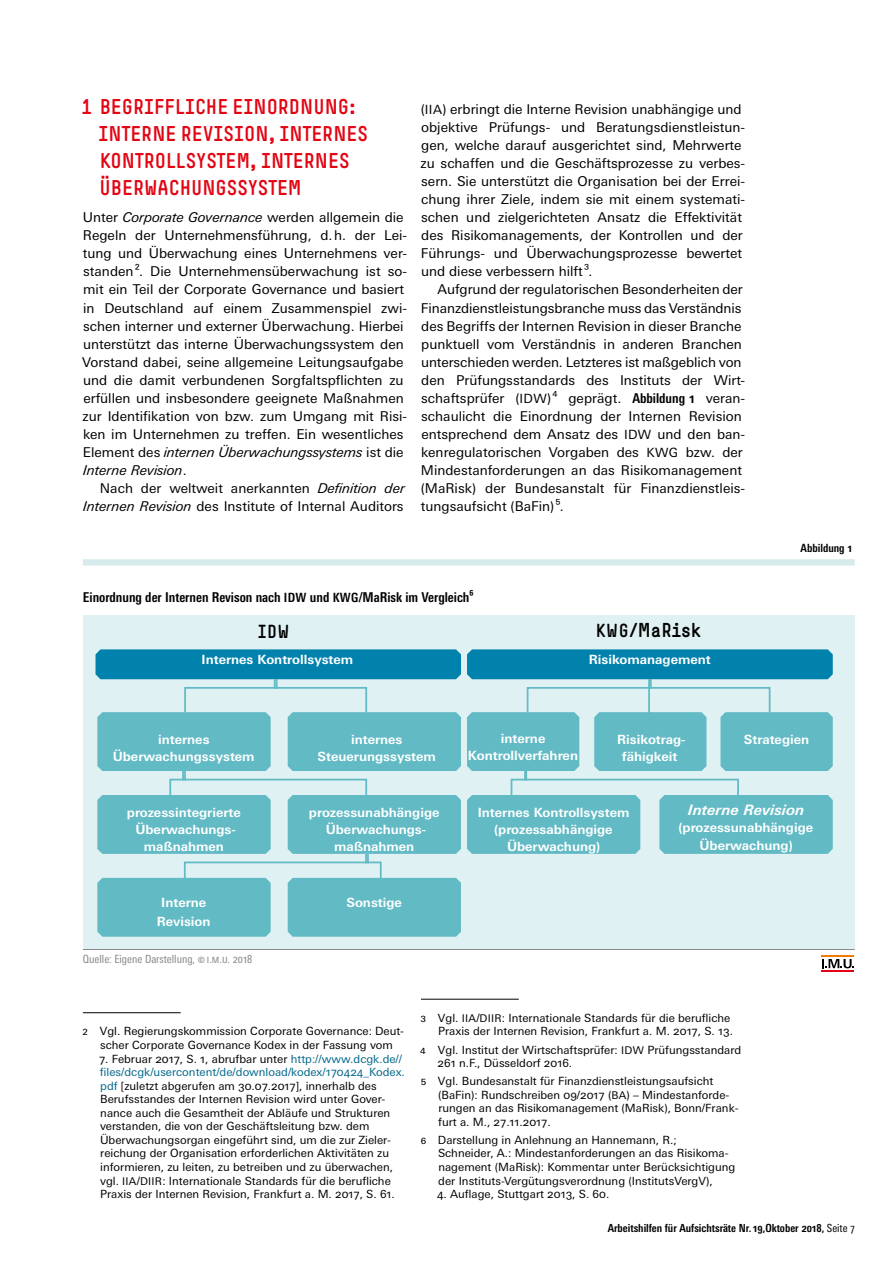
<style>
.page{position:relative;width:893px;height:1263px;background:#fff}
.page>*{position:absolute;margin:0;border:0;box-sizing:border-box;transform-origin:0 0}
.t1{font:21px/27.2px "Simple HBS";color:#e30513}
.t2{font:19.8px "Simple HBS";color:#000}
.t3{font:18.6px "Simple HBS";color:#000}
.t4{font:italic 700 14.4px "Univers Next Pro";color:#fff}
.Grundtext_o_E{font:13.5px/18px "Univers Next Pro";color:#000}
.Grundtext{font:13.5px/18px "Univers Next Pro";color:#000;text-align:right}
.Haupttitel__A{font:700 condensed 13.5px "Univers Next Pro";color:#000}
.t5{font:700 12.75px "Univers Next Pro";color:#fff}
.Fußnote{font:11.25px/13.5px "Univers Next Pro";color:#000}
.Quellangabe_mit_Li{font:condensed 11.25px "Univers Next Pro";color:#878988}
.t6{font:700 condensed 11.25px "Univers Next Pro";color:#000}
.t7{font:700 condensed 11.1px "Univers Next Pro";color:#000}
.s1{font-style:italic}
.s2{font-size:12.75px}
.s3{font-weight:700;font-stretch:condensed}
.s4{color:#fff}
.s5{font-size:18.6px}
.s6{font-weight:700;font-stretch:normal;font-size:8.55px}
.s7{color:#00678a}
.s8{font-size:10.65px}
.s9{font-weight:400}
</style>
<div class="page">
<hr style="left:83px;top:1012px;width:98px;height:1px;background:#000">
<hr style="left:421px;top:999px;width:98px;height:1px;background:#000">
<div style="left:83px;top:559px;width:772px;height:7px;background:#d7ebed"></div>
<hr style="left:83px;top:949px;width:772px;height:1px;background:#878988">
<hr style="left:821px;top:955px;width:33px;height:2px;background:#ef7c00">
<hr style="left:821px;top:970px;width:33px;height:2px;background:#e30513">
<svg style="left:822px;top:959px;width:32px;height:9px"></svg>
<div style="left:83px;top:615px;width:772px;height:334px;background:#dff1f3"></div>
<svg style="left:467px;top:649px;width:366px;height:205px"></svg>
<svg style="left:96px;top:649px;width:365px;height:288px"></svg>
<p class="t1" style="left:99px;top:93px;width:271px;text-indent:-17px">1 BEGRIFFLICHE EINORDNUNG:<br>INTERNE REVISION, INTERNES<br>KONTROLLSYSTEM, INTERNES<br>ÜBERWACHUNGSSYSTEM</p>
<p class="Grundtext_o_E" style="left:82px;top:208px;width:326px">Unter <span class="s1">Corporate Governance</span> werden allgemein die Regeln der Unternehmensführung, d.h. der Lei&shy;tung und Überwachung eines Unternehmens ver&shy;standen 2. Die Unternehmensüberwachung ist so&shy;mit ein Teil der Corporate Governance und basiert in Deutschland auf einem Zusammenspiel zwi&shy;schen interner und externer Überwachung. Hierbei unterstützt das interne Überwachungssystem den Vorstand dabei, seine allgemeine Leitungsaufgabe und die damit verbundenen Sorgfaltspflichten zu erfüllen und insbesondere geeignete Maßnahmen zur Identifikation von bzw. zum Umgang mit Risi&shy;ken im Unternehmen zu treffen. Ein wesentliches Element des <span class="s1">internen Überwachungssystems</span> ist die <span class="s1">Interne Revision</span>.</p>
<p class="Grundtext" style="left:83px;top:479px;width:324px">Nach der weltweit anerkannten <span class="s1">Definition der<br>Internen Revision</span> des Institute of Internal Auditors</p>
<p class="Grundtext_o_E" style="left:421px;top:100px;width:326px">(<span class="s2">IIA</span>) erbringt die Interne Revision unabhängige und objektive Prüfungs- und Beratungsdienstleistun&shy;gen, welche darauf ausgerichtet sind, Mehrwerte zu schaffen und die Geschäftsprozesse zu verbes&shy;sern. Sie unterstützt die Organisation bei der Errei&shy;chung ihrer Ziele, indem sie mit einem systemati&shy;schen und zielgerichteten Ansatz die Effektivität des Risikomanagements, der Kontrollen und der Führungs- und Überwachungsprozesse bewertet und diese verbessern hilft 3.</p>
<p class="Grundtext" style="left:421px;top:281px;width:326px;text-align:left;text-indent:17px">Aufgrund der regulatorischen Besonderheiten der Finanzdienstleistungsbranche muss das Verständnis des Begriffs der Internen Revision in dieser Branche punktuell vom Verständnis in anderen Branchen unterschieden werden. Letzteres ist maßgeblich von den Prüfungsstandards des Instituts der Wirt&shy;schaftsprüfer (<span class="s2">IDW</span>) 4 geprägt. <span class="s3">Abbildung 1</span> veran&shy;schaulicht die Einordnung der Internen Revision entsprechend dem Ansatz des <span class="s2">IDW</span> und den ban&shy;kenregulatorischen Vorgaben des <span class="s2">KWG</span> bzw. der Mindestanforderungen an das Risikomanagement (MaRisk) der Bundesanstalt für Finanzdienstleis&shy;tungsaufsicht (BaFin) 5. <span class="s4">6</span></p>
<p class="Haupttitel__A" style="left:83px;top:589px;width:392px">Einordnung der Internen Revison nach <span class="s2">IDW</span> und <span class="s2">KWG</span>/MaRisk im Vergleich6</p>
<p class="t3" style="left:258px;top:621px;width:33px">IDW</p>
<p class="t2" style="left:596px;top:619px;width:107px"><span class="s5">KWG</span>/MaRisk</p>
<p class="t5" style="left:202px;top:652px;width:153px">Internes Kontrollsystem</p>
<p class="t5" style="left:589px;top:652px;width:124px">Risikomanagement</p>
<p class="t6" style="left:800px;top:541px;width:53px">Abbildung 1</p>
<p class="t5" style="left:158px;top:732px;width:53px">internes</p>
<p class="t5" style="left:113px;top:749px;width:143px">Überwachungssystem</p>
<p class="t5" style="left:351px;top:731px;width:53px">internes</p>
<p class="t5" style="left:317px;top:748px;width:120px">Steuerungssystem</p>
<p class="t5" style="left:501px;top:731px;width:46px">interne</p>
<p class="t5" style="left:468px;top:748px;width:112px">Kontrollverfahren</p>
<p class="t5" style="left:617px;top:732px;width:70px">Risikotrag-</p>
<p class="t5" style="left:622px;top:749px;width:57px">fähigkeit</p>
<p class="t5" style="left:744px;top:732px;width:67px">Strategien</p>
<p class="t5" style="left:127px;top:804px;width:116px">prozessintegrierte</p>
<p class="t5" style="left:135px;top:821px;width:102px">Überwachungs-</p>
<p class="t5" style="left:144px;top:839px;width:82px">maßnahmen</p>
<p class="t5" style="left:309px;top:804px;width:132px">prozessunabhängige</p>
<p class="t5" style="left:326px;top:821px;width:102px">Überwachungs-</p>
<p class="t5" style="left:334px;top:838px;width:82px">maßnahmen</p>
<p class="t5" style="left:478px;top:804px;width:153px">Internes Kontrollsystem</p>
<p class="t5" style="left:494px;top:821px;width:120px">(prozessabhängige</p>
<p class="t5" style="left:507px;top:838px;width:95px">Überwachung)</p>
<p class="t4" style="left:688px;top:802px;width:118px">Interne Revision</p>
<p class="t5" style="left:679px;top:820px;width:136px">(prozessunabhängige</p>
<p class="t5" style="left:699px;top:838px;width:95px">Überwachung)</p>
<p class="t5" style="left:161px;top:895px;width:47px">Interne</p>
<p class="t5" style="left:157px;top:914px;width:55px">Revision</p>
<p class="t5" style="left:346px;top:895px;width:57px">Sonstige</p>
<p class="Quellangabe_mit_Li" style="left:83px;top:953px;width:171px">Quelle: Eigene Darstellung, <span class="s6">©</span> I.M.U. 2018</p>
<p class="Fußnote" style="left:83px;top:1025px;width:323px;text-align:center">2 Vgl. Regierungskommission Corporate Governance: Deut&shy;scher Corporate Governance Kodex in der Fassung vom</p>
<p class="Fußnote" style="left:99px;top:1052px;width:307px">7. Februar 2017, S. 1, abrufbar unter <span class="s7">http://www.dcgk.de// files/dcgk/usercontent/de/download/kodex/170424_Kodex. pdf</span> [zuletzt abgerufen am 30.07.2017], innerhalb des Berufsstandes der Internen Revision wird unter Gover&shy;nance auch die Gesamtheit der Abläufe und Strukturen verstanden, die von der Geschäftsleitung bzw. dem Überwachungsorgan eingeführt sind, um die zur Zieler&shy;reichung der Organisation erforderlichen Aktivitäten zu informieren, zu leiten, zu betreiben und zu überwachen, vgl. <span class="s8">IIA</span>/<span class="s8">DIIR</span>: Internationale Standards für die berufliche Praxis der Internen Revision, Frankfurt a. M. 2017, S. 61.</p>
<p class="Fußnote" style="left:421px;top:1011px;width:314px;text-align:right">3 Vgl. <span class="s8">IIA</span>/<span class="s8">DIIR</span>: Internationale Standards für die berufliche<br>Praxis der Internen Revision, Frankfurt a. M. 2017, S. 13.</p>
<p class="Fußnote" style="left:438px;top:1043px;width:305px;text-indent:-18px">4 Vgl. Institut der Wirtschaftsprüfer: <span class="s8">IDW</span> Prüfungsstandard<br>261 n.F., Düsseldorf 2016.</p>
<p class="Fußnote" style="left:438px;top:1074px;width:302px;text-indent:-17px">5 Vgl. Bundesanstalt für Finanzdienstleistungsaufsicht (BaFin): Rundschreiben 09/2017 (<span class="s8">BA</span>) – Mindestanforde&shy;rungen an das Risikomanagement (MaRisk), Bonn/Frank&shy;furt a. M., 27.11.2017.</p>
<p class="Fußnote" style="left:438px;top:1133px;width:299px;text-indent:-17px">6 Darstellung in Anlehnung an Hannemann, R.;<br>Schneider, A.: Mindestanforderungen an das Risikoma&shy;nagement (MaRisk): Kommentar unter Berücksichtigung der Instituts-Vergütungsverordnung (InstitutsVergV),</p>
<p class="Fußnote" style="left:437px;top:1187px;width:174px">4. Auflage, Stuttgart 2013, S. 60.</p>
<p class="t7" style="left:608px;top:1221px;width:248px">Arbeitshilfen für Aufsichtsräte Nr. 19,Oktober 2018, <span class="s9">Seite 7</span></p>
</div>
